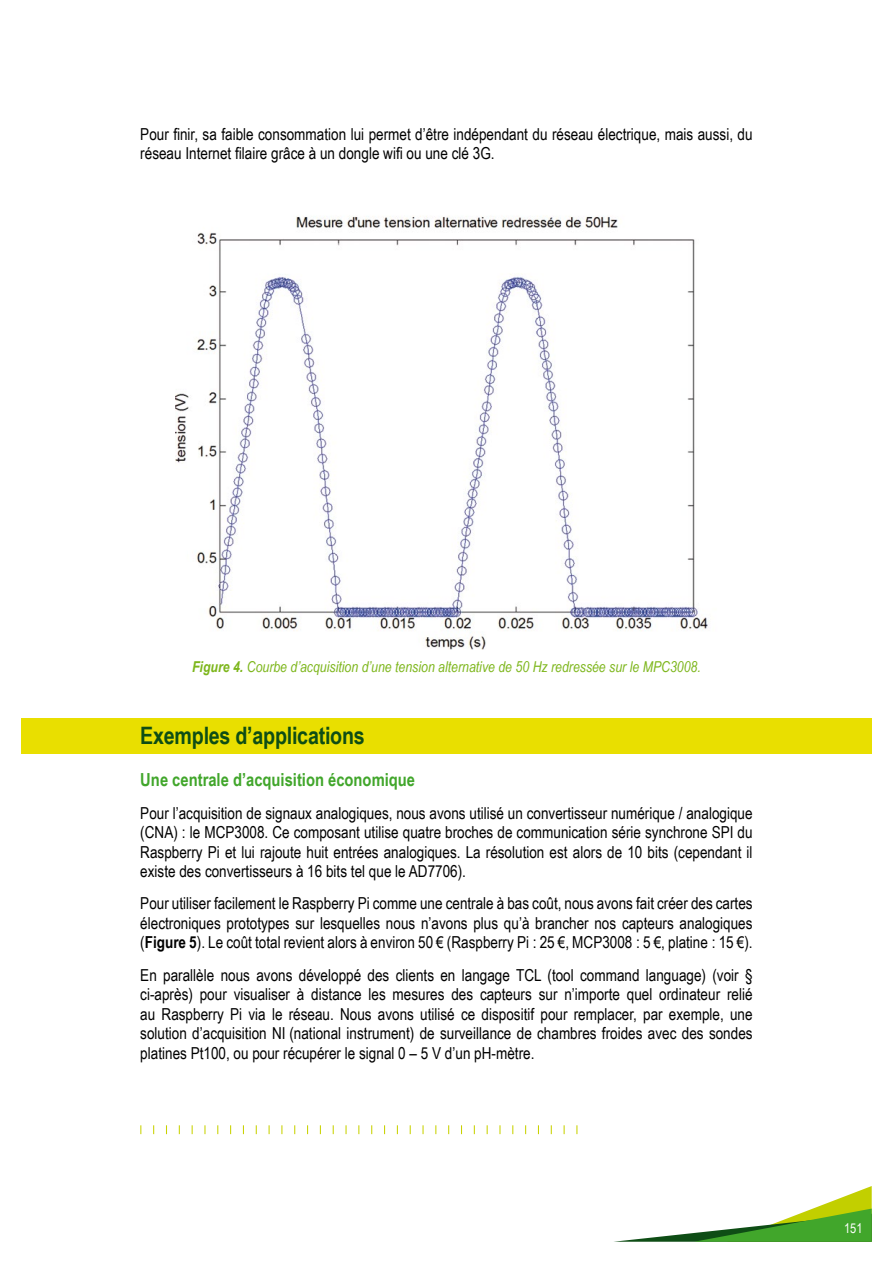
<style>
.page{position:relative;width:893px;height:1263px;background:#fff}
.page>*{position:absolute;margin:0;border:0;box-sizing:border-box;transform-origin:0 0}
._2_1{font:700 24px "Arial Narrow";letter-spacing:-.01em;color:#0e4d15}
._2_4_1{font:700 18px "Arial Narrow";color:#41a62b}
.para1{font:16.5px/19.5px "Arial Narrow";color:#000;text-align:justify}
.legende{font:italic 15px "Arial Narrow";color:#7db61c}
.t1{font:13.5px "Arial Narrow";color:#fff}
.s1{font-weight:700}
</style>
<div class="page">
<svg style="left:614px;top:1186px;width:258px;height:56px"></svg>
<svg style="left:345px;top:1125px;width:2px;height:9px"></svg>
<svg style="left:422px;top:1125px;width:2px;height:9px"></svg>
<div style="left:21px;top:718px;width:851px;height:36px;background:#e9df00"></div>
<img style="left:175px;top:216px;width:533px;height:434px">
<p class="para1" style="left:140px;top:123px;width:614px">Pour finir, sa faible consommation lui permet d’être indépendant du réseau électrique, mais aussi, du réseau Internet filaire grâce à un dongle wifi ou une clé 3G.</p>
<p class="legende" style="left:192px;top:656px;width:510px"><span class="s1">Figure 4.</span> Courbe d’acquisition d’une tension alternative de 50 Hz redressée sur le MPC3008.</p>
<p class="_2_1" style="left:140px;top:717px;width:226px">Exemples d’applications</p>
<p class="_2_4_1" style="left:140px;top:766px;width:276px">Une centrale d’acquisition économique</p>
<p class="para1" style="left:140px;top:802px;width:614px">Pour l’acquisition de signaux analogiques, nous avons utilisé un convertisseur numérique / analogique (CNA) : le MCP3008. Ce composant utilise quatre broches de communication série synchrone SPI du Raspberry Pi et lui rajoute huit entrées analogiques. La résolution est alors de 10 bits (cependant il existe des convertisseurs à 16 bits tel que le AD7706).</p>
<p class="para1" style="left:140px;top:893px;width:614px">Pour utiliser facilement le Raspberry Pi comme une centrale à bas coût, nous avons fait créer des cartes électroniques prototypes sur lesquelles nous n’avons plus qu’à brancher nos capteurs analogiques (<span class="s1">Figure 5</span>). Le coût total revient alors à environ 50 € (Raspberry Pi : 25 €, MCP3008 : 5 €, platine : 15 €).</p>
<p class="para1" style="left:140px;top:964px;width:614px">En parallèle nous avons développé des clients en langage TCL (tool command language) (voir § ci‑après) pour visualiser à distance les mesures des capteurs sur n’importe quel ordinateur relié au Raspberry Pi via le réseau. Nous avons utilisé ce dispositif pour remplacer, par exemple, une solution d’acquisition NI (national instrument) de surveillance de chambres froides avec des sondes platines Pt100, ou pour récupérer le signal 0 – 5 V d’un pH‑mètre.</p>
<p class="t1" style="left:844px;top:1218px;width:20px">151</p>
</div>
